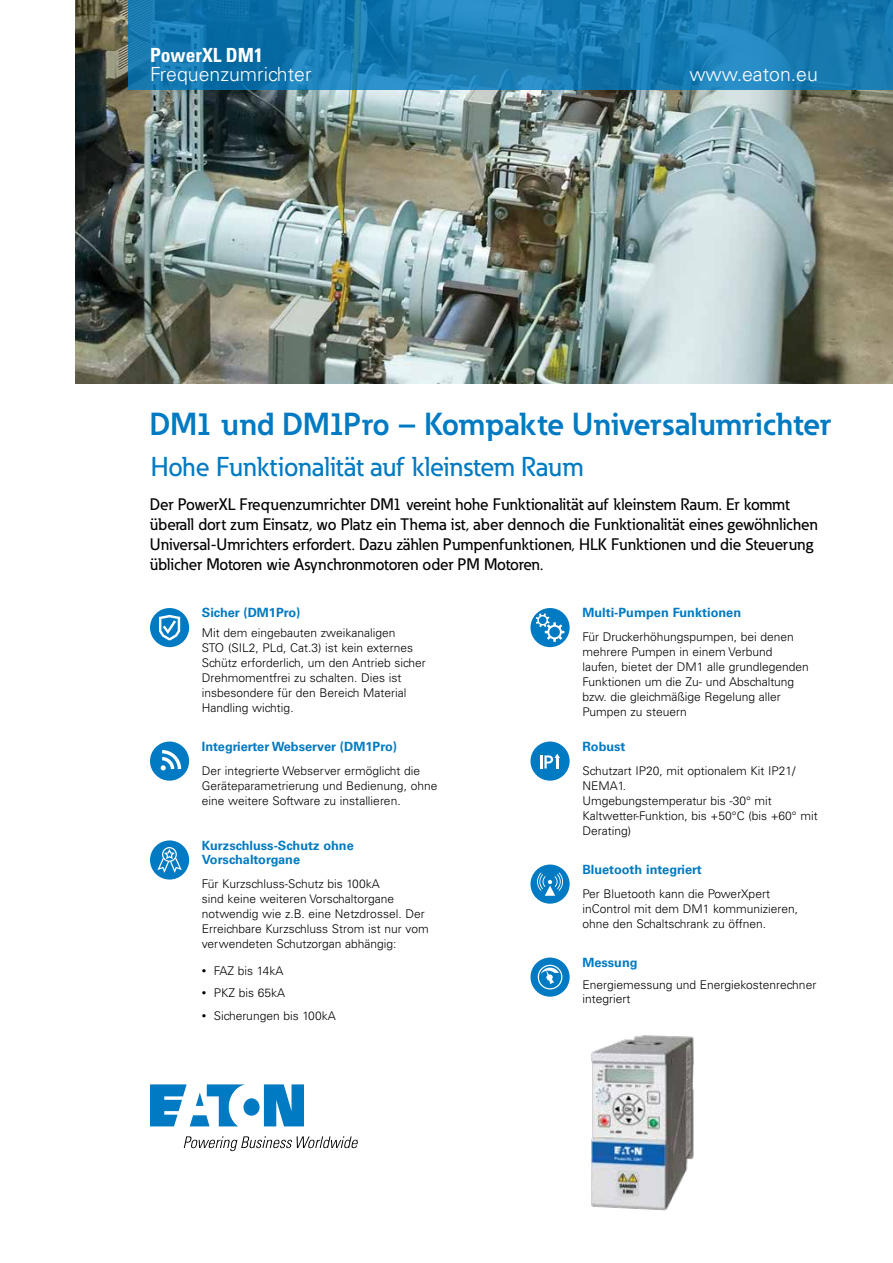
<style>
.page{position:relative;width:893px;height:1263px;background:#fff}
.page>*{position:absolute;margin:0;border:0;box-sizing:border-box;transform-origin:0 0}
.t1{font:700 31.5px "Eaton";color:#007ac2}
.t2{font:500 27px "Eaton";color:#007ac2}
.t3{font:300 19.5px "Univers LT Std";color:#fff}
.t4{font:700 condensed 19.5px "Univers LT Std";color:#fff}
.t5{font:500 16.5px/19.8px "Eaton";color:#000}
.t6{font:700 12.75px/14.2px "Univers LT Std";color:#007ac2}
.t7{font:300 12px/15px "Univers LT Std";color:#000}
.s1{font-size:9px}
</style>
<div class="page">
<img style="left:75px;top:0;width:818px;height:383px">
<svg style="left:128px;top:0;width:765px;height:90px;background:#167ab2"></svg>
<div style="left:150px;top:608px;width:39px;height:39px;background:#007ac2;border-radius:50%"></div>
<svg style="left:159px;top:615px;width:21px;height:25px"></svg>
<div style="left:150px;top:741px;width:39px;height:40px;background:#007ac2;border-radius:50%"></div>
<svg style="left:161px;top:750px;width:20px;height:20px"></svg>
<div style="left:150px;top:840px;width:39px;height:39px;background:#007ac2;border-radius:50%"></div>
<svg style="left:157px;top:847px;width:25px;height:26px"></svg>
<svg style="left:530px;top:608px;width:40px;height:39px"></svg>
<svg style="left:536px;top:613px;width:28px;height:29px"></svg>
<div style="left:530px;top:741px;width:40px;height:40px;background:#007ac2;border-radius:50%"></div>
<svg style="left:540px;top:754px;width:20px;height:14px"></svg>
<svg style="left:530px;top:864px;width:40px;height:40px"></svg>
<svg style="left:537px;top:872px;width:26px;height:24px"></svg>
<img style="left:591px;top:1035px;width:103px;height:176px">
<svg style="left:530px;top:957px;width:40px;height:40px"></svg>
<svg style="left:538px;top:965px;width:24px;height:24px"></svg>
<svg style="left:150px;top:1084px;width:154px;height:42px"></svg>
<svg style="left:184px;top:1136px;width:174px;height:15px"></svg>
<h3 class="t4" style="left:150px;top:43px;width:114px">PowerXL DM1</h3>
<h3 class="t3" style="left:150px;top:62px;width:163px">Frequenzumrichter</h3>
<h3 class="t3" style="left:689px;top:62px;width:130px">www.eaton.eu</h3>
<h1 class="t1" style="left:150px;top:404px;width:682px">DM1 und DM1Pro – Kompakte Universalumrichter</h1>
<h2 class="t2" style="left:151px;top:450px;width:434px">Hohe Funktionalität auf kleinstem Raum</h2>
<p class="t5" style="left:150px;top:494px;width:669px">Der PowerXL Frequenzumrichter DM1 vereint hohe Funktionalität auf kleinstem Raum. Er kommt überall dort zum Einsatz, wo Platz ein Thema ist, aber dennoch die Funktionalität eines gewöhnlichen Universal-Umrichters erfordert. Dazu zählen Pumpenfunktionen, HLK Funktionen und die Steuerung üblicher Motoren wie Asynchronmotoren oder PM Motoren.</p>
<p class="t6" style="left:202px;top:606px;width:100px">Sicher (DM1Pro)</p>
<p class="t7" style="left:202px;top:625px;width:226px">Mit dem eingebauten zweikanaligen<br>STO (SIL2, PLd, Cat.3) ist kein externes Schütz erforderlich, um den Antrieb sicher Drehmomentfrei zu schalten. Dies ist insbesondere für den Bereich Material Handling wichtig.</p>
<p class="t6" style="left:202px;top:739px;width:197px">Integrierter Webserver (DM1Pro)</p>
<p class="t7" style="left:202px;top:763px;width:237px">Der integrierte Webserver ermöglicht die<br>Geräteparametrierung und Bedienung, ohne eine weitere Software zu installieren.</p>
<p class="t6" style="left:202px;top:838px;width:153px">Kurzschluss-Schutz ohne<br>Vorschaltorgane</p>
<p class="t7" style="left:202px;top:876px;width:228px">Für Kurzschluss-Schutz bis 100kA<br>sind keine weiteren Vorschaltorgane notwendig wie z.B. eine Netzdrossel. Der Erreichbare Kurzschluss Strom ist nur vom verwendeten Schutzorgan abhängig:</p>
<p class="t7" style="left:202px;top:963px;width:83px"><span class="s1">•</span> FAZ bis 14kA</p>
<p class="t7" style="left:202px;top:986px;width:85px"><span class="s1">•</span> PKZ bis 65kA</p>
<p class="t7" style="left:202px;top:1008px;width:135px"><span class="s1">•</span> Sicherungen bis 100kA</p>
<p class="t6" style="left:582px;top:606px;width:160px">Multi-Pumpen Funktionen</p>
<p class="t7" style="left:582px;top:629px;width:228px">Für Druckerhöhungspumpen, bei denen mehrere Pumpen in einem Verbund laufen, bietet der DM1 alle grundlegenden Funktionen um die Zu- und Abschaltung bzw. die gleichmäßige Regelung aller Pumpen zu steuern</p>
<p class="t6" style="left:582px;top:739px;width:45px">Robust</p>
<p class="t7" style="left:582px;top:763px;width:237px">Schutzart IP20, mit optionalem Kit IP21/<br>NEMA1.<br>Umgebungstemperatur bis -30° mit<br>Kaltwetter-Funktion, bis +50°C (bis +60° mit<br>Derating)</p>
<p class="t6" style="left:582px;top:862px;width:121px">Bluetooth integriert</p>
<p class="t7" style="left:582px;top:886px;width:217px">Per Bluetooth kann die PowerXpert inControl mit dem DM1 kommunizieren, ohne den Schaltschrank zu öffnen.</p>
<p class="t6" style="left:582px;top:955px;width:57px">Messung</p>
<p class="t7" style="left:582px;top:978px;width:235px;line-height:13.5px">Energiemessung und Energiekostenrechner integriert</p>
</div>
